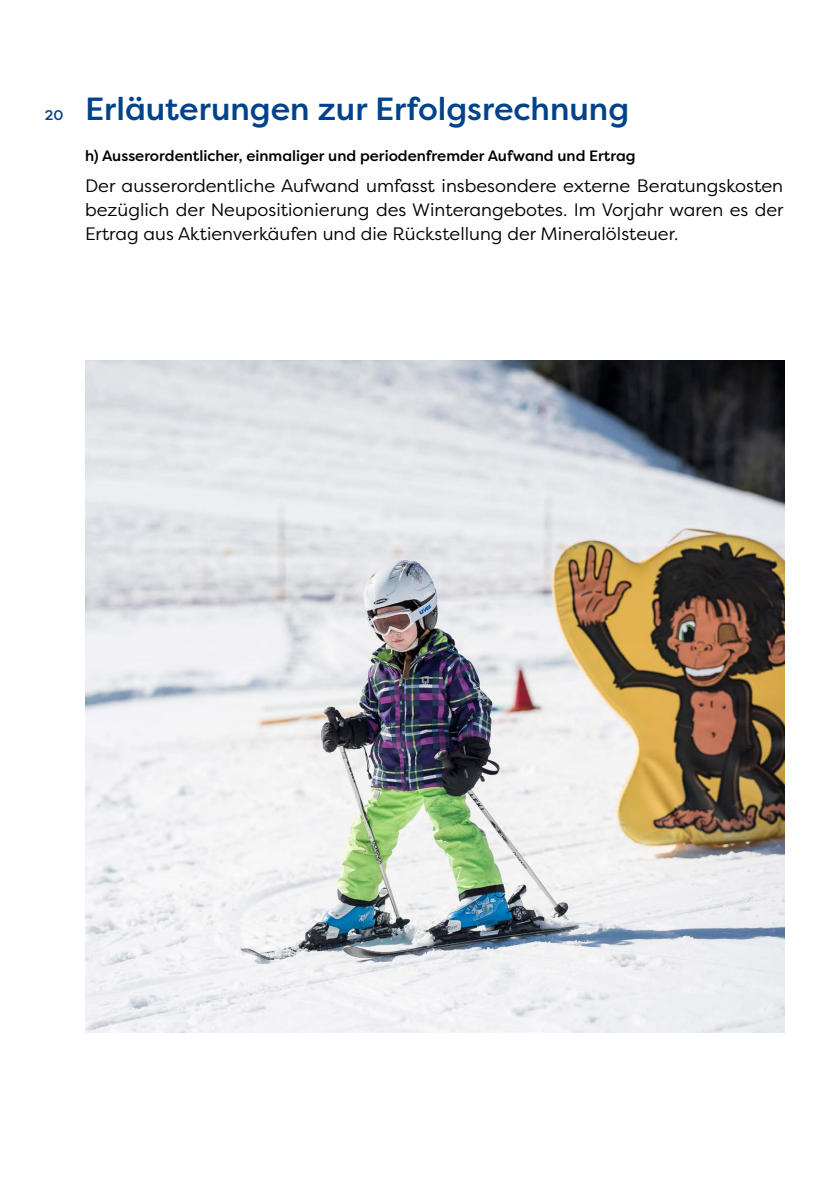
<style>
.page{position:relative;width:840px;height:1191px;background:#fff}
.page>*{position:absolute;margin:0;border:0;box-sizing:border-box;transform-origin:0 0}
.t1{font:500 32px "Filson Pro";color:#00438a}
.t2{font:18px/24px "Filson Pro";color:#000;text-align:justify}
.t3{font:500 15px "Filson Pro";color:#000}
.t4{font:500 14px "Filson Pro";color:#00438a}
</style>
<div class="page">
<img style="left:85px;top:360px;width:699px;height:672px">
<p class="t4" style="left:45px;top:105px;width:20px">20</p>
<h1 class="t1" style="left:85px;top:87px;width:545px">Erläuterungen zur Erfolgsrechnung</h1>
<p class="t3" style="left:85px;top:145px;width:551px">h) Ausserordentlicher, einmaliger und periodenfremder Aufwand und Ertrag</p>
<p class="t2" style="left:85px;top:173px;width:699px">Der ausserordentliche Aufwand umfasst insbesondere externe Beratungskosten bezüglich der Neupositionierung des Winterangebotes. Im Vorjahr waren es der Ertrag aus Aktienverkäufen und die Rückstellung der Mineralölsteuer.</p>
</div>
